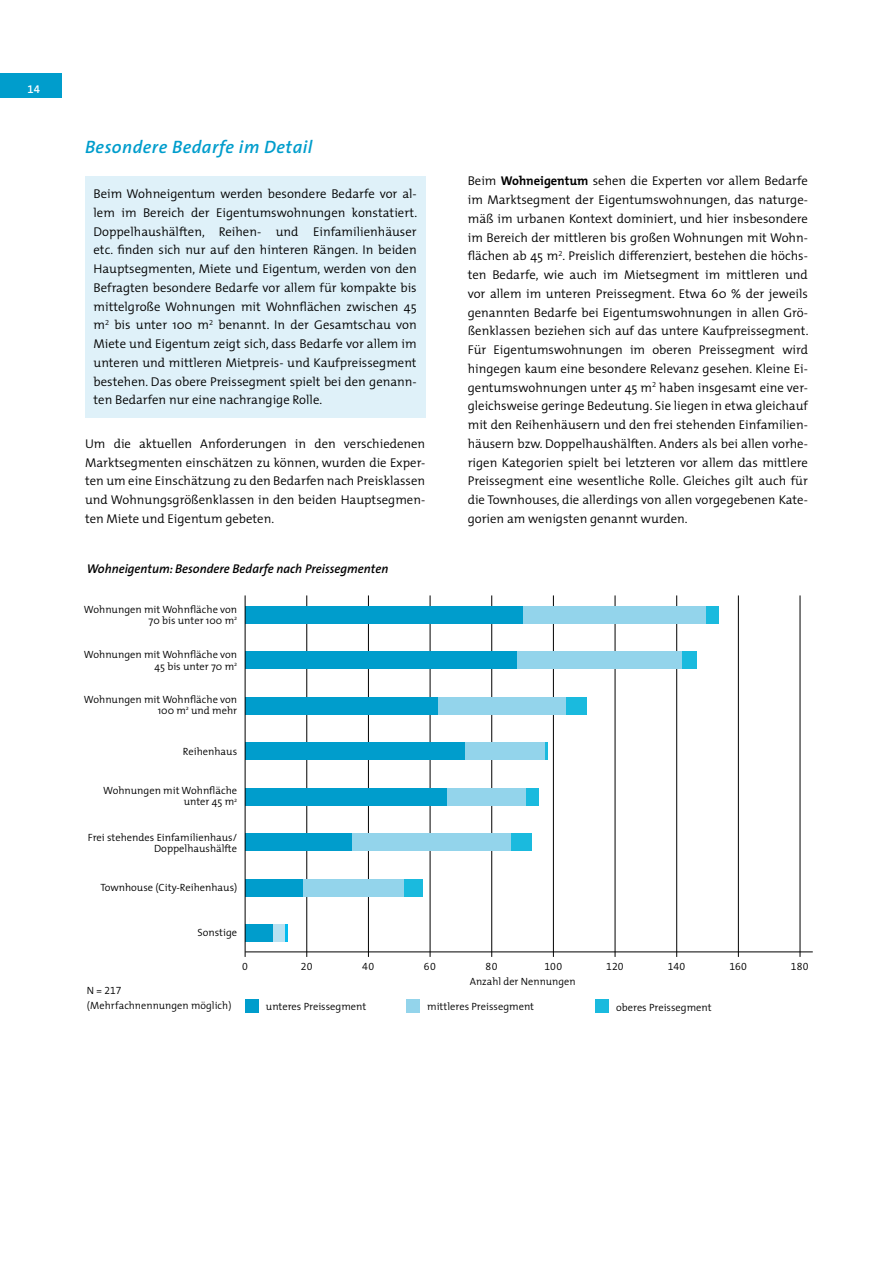
<style>
.page{position:relative;width:893px;height:1263px;background:#fff}
.page>*{position:absolute;margin:0;border:0;box-sizing:border-box;transform-origin:0 0}
.t1{font:italic 600 18px "The Sans";letter-spacing:.025em;color:#009dcc}
.t2{font:300 12.75px/18.8px "The Mix";color:#000;text-align:justify}
.t3{font:italic 600 12.75px "The Sans";color:#000}
.t4{font:11.25px "The Sans Semi Bold Expert";color:#fff}
.t5{font:300 10.5px/11.2px "The Mix";color:#000;text-align:right}
.t6{font:10.5px "The Mix Semi Light Expert";letter-spacing:.015em;color:#000}
.s1{font-weight:700}
.s2{font-family:"The Mix";font-weight:300}
</style>
<div class="page">
<div style="left:0;top:73px;width:62px;height:24px;background:#009dcc"></div>
<div style="left:85px;top:176px;width:340px;height:241px;background:#dff1f9"></div>
<hr style="left:368px;top:595px;width:1px;height:362px;background:#000">
<hr style="left:430px;top:595px;width:1px;height:362px;background:#000">
<hr style="left:491px;top:595px;width:1px;height:362px;background:#000">
<hr style="left:553px;top:595px;width:1px;height:362px;background:#000">
<hr style="left:615px;top:595px;width:1px;height:362px;background:#000">
<hr style="left:676px;top:595px;width:1px;height:362px;background:#000">
<hr style="left:738px;top:595px;width:1px;height:362px;background:#000">
<hr style="left:800px;top:595px;width:1px;height:362px;background:#000">
<hr style="left:245px;top:952px;width:568px;height:1px;background:#000">
<hr style="left:306px;top:595px;width:1px;height:362px;background:#000">
<div style="left:245px;top:999px;width:14px;height:14px;background:#009dcc"></div>
<div style="left:406px;top:999px;width:14px;height:14px;background:#93d4eb"></div>
<div style="left:595px;top:999px;width:14px;height:14px;background:#1abade"></div>
<hr style="left:285px;top:925px;width:3px;height:17px;background:#04bbee">
<div style="left:273px;top:925px;width:12px;height:17px;background:#b9e1f1"></div>
<div style="left:245px;top:925px;width:28px;height:17px;background:#009dcc"></div>
<div style="left:404px;top:879px;width:18px;height:17px;background:#1abade"></div>
<div style="left:303px;top:879px;width:101px;height:17px;background:#93d4eb"></div>
<div style="left:245px;top:879px;width:58px;height:17px;background:#009dcc"></div>
<div style="left:511px;top:834px;width:21px;height:17px;background:#1abade"></div>
<div style="left:352px;top:834px;width:159px;height:17px;background:#93d4eb"></div>
<div style="left:245px;top:834px;width:107px;height:17px;background:#009dcc"></div>
<div style="left:526px;top:788px;width:12px;height:17px;background:#1abade"></div>
<div style="left:447px;top:788px;width:79px;height:17px;background:#93d4eb"></div>
<div style="left:245px;top:788px;width:202px;height:17px;background:#009dcc"></div>
<hr style="left:544px;top:743px;width:3px;height:17px;background:#1abade">
<div style="left:465px;top:743px;width:79px;height:17px;background:#93d4eb"></div>
<div style="left:245px;top:743px;width:220px;height:17px;background:#009dcc"></div>
<div style="left:566px;top:697px;width:21px;height:17px;background:#1abade"></div>
<div style="left:437px;top:697px;width:129px;height:17px;background:#93d4eb"></div>
<div style="left:245px;top:697px;width:192px;height:17px;background:#009dcc"></div>
<div style="left:682px;top:651px;width:15px;height:18px;background:#1abade"></div>
<div style="left:517px;top:651px;width:165px;height:18px;background:#93d4eb"></div>
<div style="left:245px;top:651px;width:272px;height:18px;background:#009dcc"></div>
<div style="left:706px;top:606px;width:12px;height:17px;background:#1abade"></div>
<div style="left:523px;top:606px;width:183px;height:17px;background:#93d4eb"></div>
<div style="left:245px;top:606px;width:278px;height:17px;background:#009dcc"></div>
<hr style="left:245px;top:595px;width:1px;height:362px;background:#000">
<p class="t4" style="left:28px;top:80px;width:14px">14</p>
<h1 class="t1" style="left:85px;top:132px;width:229px">Besondere Bedarfe im Detail</h1>
<p class="t2" style="left:94px;top:184px;width:325px">Beim Wohneigentum werden besondere Bedarfe vor al&shy;lem im Bereich der Eigentumswohnungen konstatiert.<br>Doppelhaushälften, Reihen- und Einfamilienhäuser etc. finden sich nur auf den hinteren Rängen. In beiden Hauptsegmenten, Miete und Eigentum, werden von den Befragten besondere Bedarfe vor allem für kompakte bis mittelgroße Wohnungen mit Wohnflächen zwischen 45 m<sup>2</sup> bis unter 100 m<sup>2</sup> benannt. In der Gesamtschau von Miete und Eigentum zeigt sich, dass Bedarfe vor allem im unteren und mittleren Mietpreis- und Kaufpreissegment bestehen. Das obere Preissegment spielt bei den genann&shy;ten Bedarfen nur eine nachrangige Rolle.</p>
<p class="t2" style="left:85px;top:434px;width:342px">Um die aktuellen Anforderungen in den verschiedenen Marktsegmenten einschätzen zu können, wurden die Exper&shy;ten um eine Einschätzung zu den Bedarfen nach Preisklassen und Wohnungsgrößenklassen in den beiden Hauptsegmen&shy;ten Miete und Eigentum gebeten.</p>
<p class="t3" style="left:87px;top:558px;width:303px">Wohneigentum: Besondere Bedarfe nach Preissegmenten</p>
<p class="t5" style="left:84px;top:603px;width:155px">Wohnungen mit Wohnfläche von<br>70 bis unter 100 m<sup>2</sup></p>
<p class="t5" style="left:84px;top:649px;width:155px">Wohnungen mit Wohnfläche von<br>45 bis unter 70 m<sup>2</sup></p>
<p class="t5" style="left:84px;top:693px;width:155px">Wohnungen mit Wohnfläche von<br>100 m<sup>2</sup> und mehr</p>
<p class="t5" style="left:183px;top:745px;width:56px">Reihenhaus</p>
<p class="t5" style="left:103px;top:784px;width:136px">Wohnungen mit Wohnfläche unter 45 m<sup>2</sup></p>
<p class="t5" style="left:88px;top:831px;width:151px">Frei stehendes Einfamilienhaus/<br>Doppelhaushälfte</p>
<p class="t5" style="left:100px;top:881px;width:138px">Townhouse (City-Reihenhaus)</p>
<p class="t5" style="left:197px;top:926px;width:41px">Sonstige</p>
<p class="t2" style="left:468px;top:171px;width:342px">Beim <span class="s1">Wohneigentum</span> sehen die Experten vor allem Bedarfe im Marktsegment der Eigentumswohnungen, das naturge&shy;mäß im urbanen Kontext dominiert, und hier insbesondere im Bereich der mittleren bis großen Wohnungen mit Wohn&shy;flächen ab 45 m<sup>2</sup>. Preislich differenziert, bestehen die höchs&shy;ten Bedarfe, wie auch im Mietsegment im mittleren und vor allem im unteren Preissegment. Etwa 60 % der jeweils genannten Bedarfe bei Eigentumswohnungen in allen Grö&shy;ßenklassen beziehen sich auf das untere Kaufpreissegment.<br>Für Eigentumswohnungen im oberen Preissegment wird hingegen kaum eine besondere Relevanz gesehen. Kleine Ei&shy;gentumswohnungen unter 45 m<sup>2</sup> haben insgesamt eine ver&shy;gleichsweise geringe Bedeutung. Sie liegen in etwa gleichauf mit den Reihenhäusern und den frei stehenden Einfamilien&shy;häusern bzw. Doppelhaushälften. Anders als bei allen vorhe&shy;rigen Kategorien spielt bei letzteren vor allem das mittlere Preissegment eine wesentliche Rolle. Gleiches gilt auch für die Townhouses, die allerdings von allen vorgegebenen Kate&shy;gorien am wenigsten genannt wurden.</p>
<p class="t6" style="left:87px;top:982px;width:36px"><span class="s2">N=</span>217</p>
<p class="t5" style="left:87px;top:1000px;width:146px">(Mehrfachnennungen möglich)</p>
<p class="t6" style="left:242px;top:957px;width:7px">0</p>
<p class="t6" style="left:301px;top:957px;width:13px">20</p>
<p class="t6" style="left:362px;top:957px;width:13px">40</p>
<p class="t6" style="left:424px;top:957px;width:13px">60</p>
<p class="t6" style="left:486px;top:957px;width:13px">80</p>
<p class="t6" style="left:544px;top:957px;width:19px">100</p>
<p class="t6" style="left:606px;top:957px;width:19px">120</p>
<p class="t6" style="left:668px;top:957px;width:19px">140</p>
<p class="t6" style="left:729px;top:957px;width:19px">160</p>
<p class="t6" style="left:791px;top:957px;width:19px">180</p>
<p class="t5" style="left:470px;top:975px;width:108px">Anzahl der Nennungen</p>
<p class="t5" style="left:266px;top:1000px;width:102px">unteres Preissegment</p>
<p class="t5" style="left:427px;top:1000px;width:108px">mittleres Preissegment</p>
<p class="t5" style="left:616px;top:1001px;width:97px">oberes Preissegment</p>
</div>
